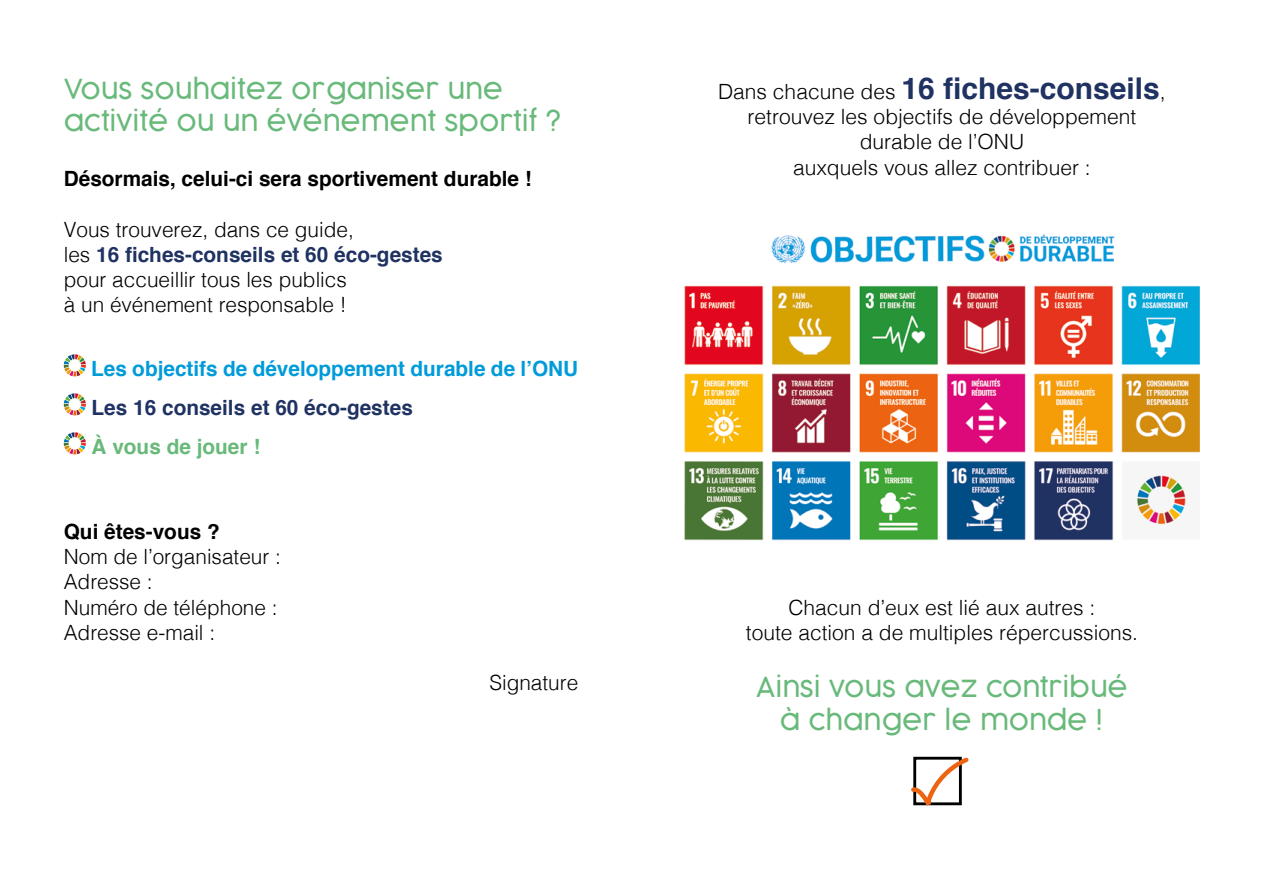
<style>
.page{position:relative;width:1263px;height:893px;background:#fff}
.page>*{position:absolute;margin:0;border:0;box-sizing:border-box;transform-origin:0 0}
.t1{font:700 30px "Helvetica";color:#1f3262}
.t2{font:300 27px/32.4px "Cocogoose";color:#68b97a}
.t3{font:300 21px/25.2px "Helvetica";color:#000}
.t4{font:700 21px "Helvetica";color:#000}
.t5{font:700 21px "Helvetica";color:#009bd9}
.t6{font:700 21px "Helvetica";color:#1f3262}
.t7{font:700 21px "Helvetica";color:#68b97a}
.s1{font-weight:700;color:#1f3262}
.s2{font-weight:300;font-size:21px;color:#000}
</style>
<div class="page">
<svg style="left:64px;top:354px;width:22px;height:22px"></svg>
<svg style="left:64px;top:393px;width:22px;height:22px"></svg>
<svg style="left:64px;top:432px;width:22px;height:22px"></svg>
<img style="left:685px;top:234px;width:514px;height:307px">
<svg style="left:911px;top:756px;width:58px;height:50px"></svg>
<p class="t2" style="left:64px;top:72px;width:499px">Vous souhaitez organiser une activité ou un événement sportif ?</p>
<p class="t4" style="left:64px;top:162px;width:469px">Désormais, celui-ci sera sportivement durable !</p>
<p class="t3" style="left:64px;top:215px;width:381px">Vous trouverez, dans ce guide,<br>les <span class="s1">16 fiches-conseils et 60 éco-gestes </span>pour accueillir tous les publics<br>à un événement responsable !</p>
<p class="t5" style="left:91px;top:352px;width:489px">Les objectifs de développement durable de l’ONU</p>
<p class="t6" style="left:92px;top:391px;width:323px">Les 16 conseils et 60 éco-gestes</p>
<p class="t7" style="left:92px;top:430px;width:170px">À vous de jouer !</p>
<p class="t4" style="left:64px;top:515px;width:157px">Qui êtes-vous ?</p>
<p class="t3" style="left:64px;top:543px;width:219px">Nom de l’organisateur :<br>Adresse :<br>Numéro de téléphone :<br>Adresse e-mail :</p>
<p class="t3" style="left:489px;top:669px;width:90px">Signature</p>
<h1 class="t1" style="left:718px;top:64px;width:449px"><span class="s2">Dans chacune des</span> 16 fiches-conseils<span class="s2">,</span></h1>
<p class="t3" style="left:748px;top:103px;width:390px;text-align:center">retrouvez les objectifs de développement durable de l’ONU<br>auxquels vous allez contribuer :</p>
<p class="t3" style="left:746px;top:593px;width:394px;text-align:center">Chacun d’eux est lié aux autres :<br>toute action a de multiples répercussions.</p>
<p class="t2" style="left:756px;top:671px;width:374px;text-align:center">Ainsi vous avez contribué à changer le monde !</p>
</div>
